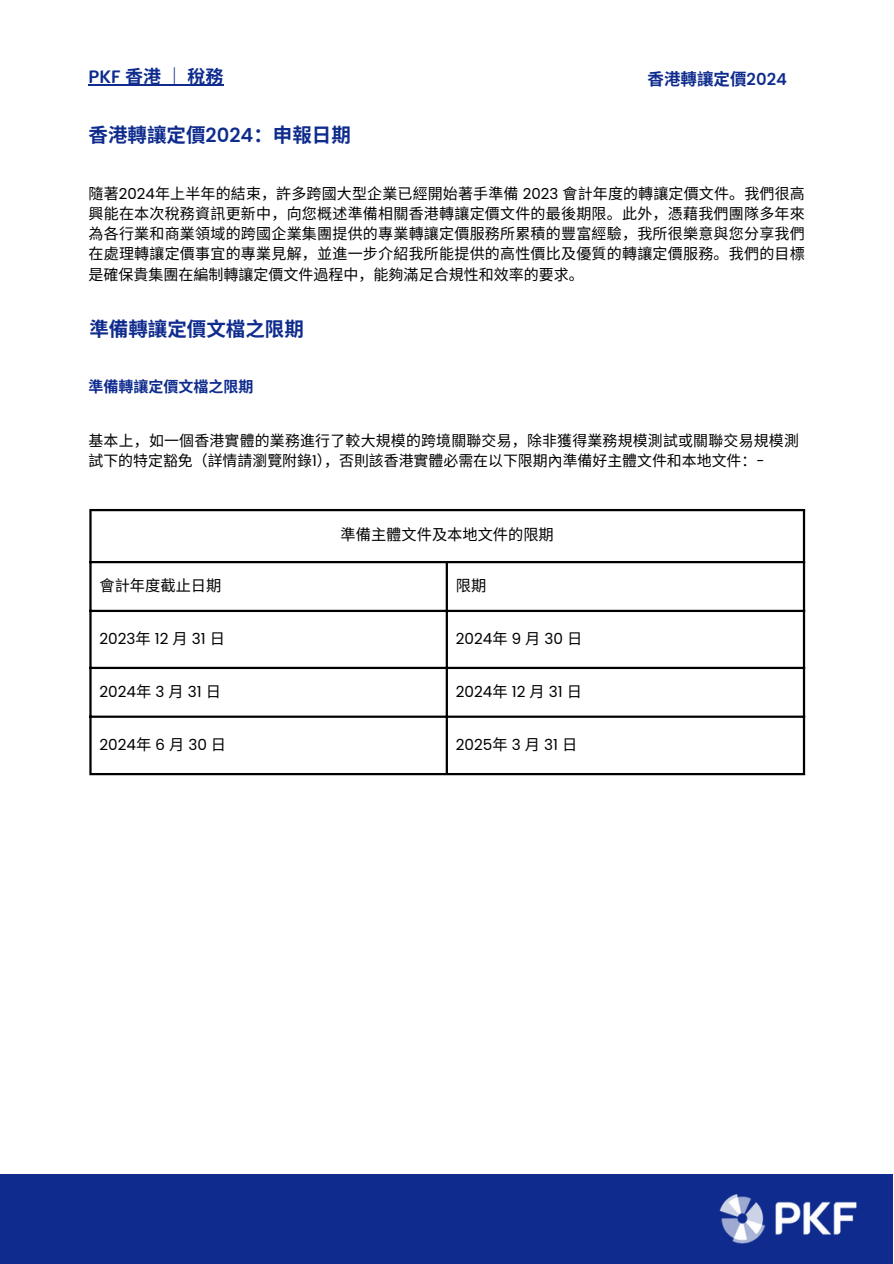
<style>
.page{position:relative;width:894px;height:1264px;background:#fff}
.page>*{position:absolute;margin:0;border:0;box-sizing:border-box;transform-origin:0 0}
.t1{font:700 19.5px "Noto Sans CJ Ksc";color:#0e2b8d}
.t2{font:700 18px "Noto Sans CJ Ksc";color:#0e2b8d}
.t3{font:700 16.5px "Noto Sans CJ Ksc";color:#0e2b8d}
.t4{font:15.3px "PKF Global Sans";color:#000}
.t5{font:15.3px "Noto Sans CJ Ksc";color:#000}
.t6{font:15px/20.2px "Noto Sans CJ Ksc";letter-spacing:.015em;color:#000}
.t7{font:700 15px "Noto Sans CJ Ksc";color:#0e2b8d}
.t8{font:14.85px/20.2px "Noto Sans CJ Ksc";letter-spacing:.015em;color:#000}
.s1{font-family:"PKF Global Sans"}
.s2{font-family:"Noto Sans CJ Ksc"}
</style>
<div class="page">
<div style="left:0;top:1174px;width:892px;height:89px;background:#0e2b8d"></div>
<img style="left:719px;top:1194px;width:137px;height:49px">
<hr style="left:88px;top:84px;width:136px;height:1px;background:#0e2b8d">
<hr style="left:89px;top:511px;width:3px;height:262px;background:#000">
<hr style="left:445px;top:563px;width:3px;height:210px;background:#000">
<hr style="left:802px;top:511px;width:2px;height:262px;background:#000">
<hr style="left:89px;top:509px;width:715px;height:2px;background:#000">
<hr style="left:89px;top:561px;width:715px;height:2px;background:#000">
<hr style="left:89px;top:609px;width:715px;height:3px;background:#000">
<hr style="left:89px;top:666px;width:715px;height:3px;background:#000">
<hr style="left:89px;top:715px;width:715px;height:2px;background:#000">
<hr style="left:89px;top:773px;width:715px;height:2px;background:#000">
<p class="t2" style="left:88px;top:62px;width:137px"><span class="s1">PKF</span> 香港｜稅務</p>
<p class="t1" style="left:88px;top:119px;width:264px">香港轉讓定價<span class="s1">2024</span>：申報日期</p>
<h2 class="t3" style="left:647px;top:66px;width:141px">香港轉讓定價<span class="s1">2024</span></h2>
<p class="t6" style="left:88px;top:182px;width:717px">隨著<span class="s1">2024</span>年上半年的結束，許多跨國大型企業已經開始著手準備 <span class="s1">2023</span> 會計年度的轉讓定價文件。我們很高興能在本次稅務資訊更新中，向您概述準備相關香港轉讓定價文件的最後期限。此外，憑藉我們團隊多年來為各行業和商業領域的跨國企業集團提供的專業轉讓定價服務所累積的豐富經驗，我所很樂意與您分享我們在處理轉讓定價事宜的專業見解，並進一步介紹我所能提供的高性價比及優質的轉讓定價服務。我們的目標是確保貴集團在編制轉讓定價文件過程中，能夠滿足合規性和效率的要求。</p>
<p class="t1" style="left:89px;top:313px;width:216px">準備轉讓定價文檔之限期</p>
<p class="t7" style="left:88px;top:374px;width:166px">準備轉讓定價文檔之限期</p>
<h2 class="t8" style="left:88px;top:429px;width:711px">基本上，如一個香港實體的業務進行了較大規模的跨境關聯交易，除非獲得業務規模測試或關聯交易規模測試下的特定豁免（詳情請瀏覽附錄<span class="s1">1</span>），否則該香港實體必需在以下限期內準備好主體文件和本地文件：<span class="s1">-</span></h2>
<p class="t5" style="left:340px;top:522px;width:215px">準備主體文件及本地文件的限期</p>
<p class="t5" style="left:99px;top:573px;width:123px">會計年度截止日期</p>
<p class="t5" style="left:455px;top:573px;width:32px">限期</p>
<p class="t4" style="left:99px;top:629px;width:122px">2023<span class="s2">年</span> 12 <span class="s2">月</span> 31 <span class="s2">日</span></p>
<p class="t4" style="left:455px;top:629px;width:123px">2024<span class="s2">年</span> 9 <span class="s2">月</span> 30 <span class="s2">日</span></p>
<p class="t4" style="left:99px;top:683px;width:118px">2024<span class="s2">年</span> 3 <span class="s2">月</span> 31 <span class="s2">日</span></p>
<p class="t4" style="left:455px;top:683px;width:122px">2024<span class="s2">年</span> 12 <span class="s2">月</span> 31 <span class="s2">日</span></p>
<p class="t4" style="left:99px;top:736px;width:123px">2024<span class="s2">年</span> 6 <span class="s2">月</span> 30 <span class="s2">日</span></p>
<p class="t4" style="left:455px;top:736px;width:118px">2025<span class="s2">年</span> 3 <span class="s2">月</span> 31 <span class="s2">日</span></p>
</div>
